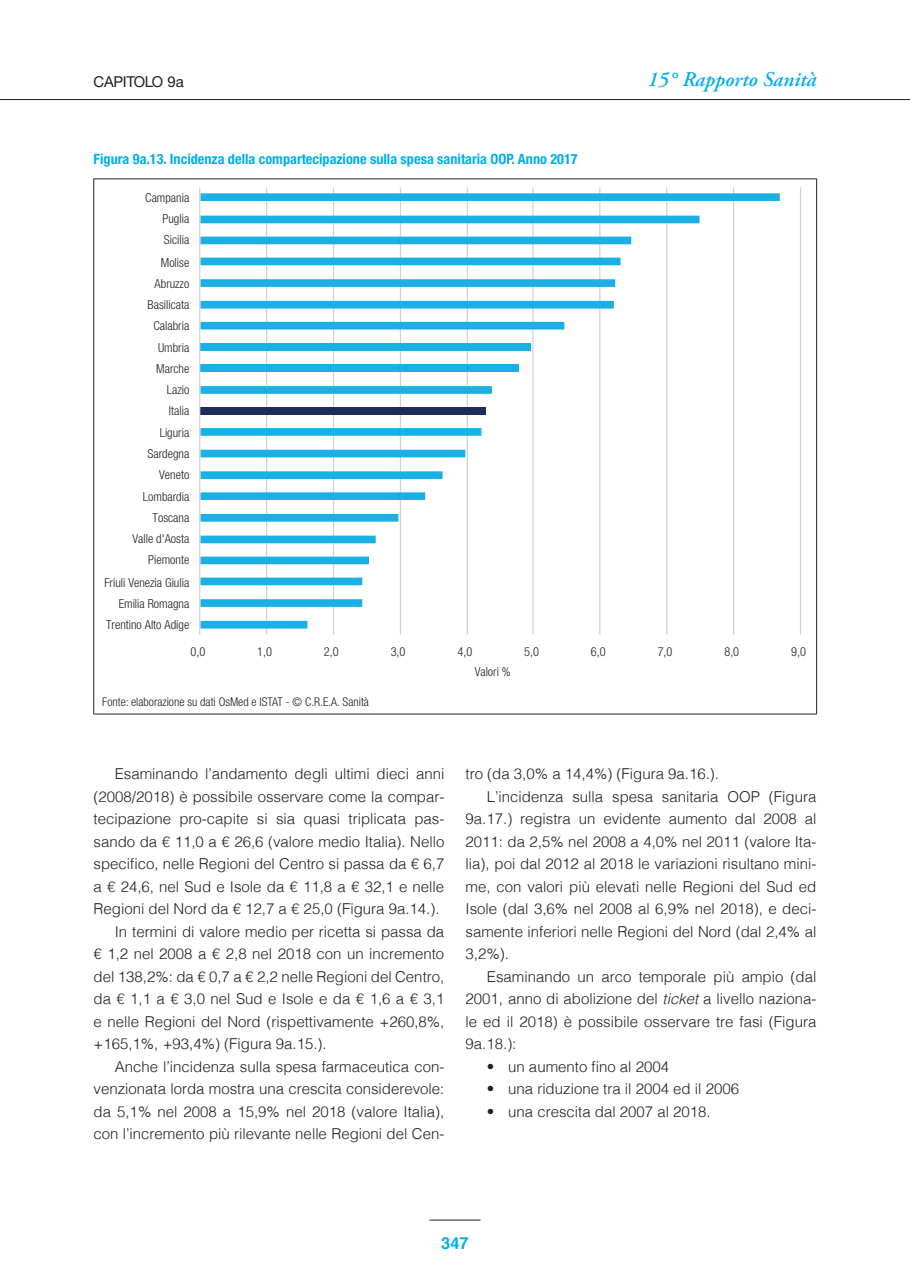
<style>
.page{position:relative;width:910px;height:1280px;background:#fff}
.page>*{position:absolute;margin:0;border:0;box-sizing:border-box;transform-origin:0 0}
.t1{font:italic 600 21px "Adobe Garamond Pro";color:#00aeef}
.t2{font:700 16.5px "Helvetica";color:#00aeef}
.t3{font:300 15px "Helvetica";color:#231f20}
.t4{font:15px "Helvetica Neue";letter-spacing:-.025em;color:#231f20}
.t5{font:700 condensed 14.25px "Helvetica Neue";color:#00aeef}
.t6{font:300 condensed 12.45px "Helvetica Neue";color:#231f20}
.t7{font:300 condensed 12px "Helvetica Neue";color:#231f20}
.s1{font-style:italic}
</style>
<div class="page">
<hr style="left:0;top:99px;width:910px;height:1px;background:#231f20">
<hr style="left:429px;top:1220px;width:51px;height:1px;background:#231f20">
<hr style="left:94px;top:179px;width:723px;height:1px;background:#231f20">
<hr style="left:93px;top:179px;width:1px;height:535px;background:#231f20">
<hr style="left:816px;top:179px;width:1px;height:535px;background:#231f20">
<hr style="left:94px;top:714px;width:723px;height:1px;background:#231f20">
<hr style="left:266px;top:187px;width:1px;height:447px;background:#d1d2d4">
<hr style="left:333px;top:187px;width:1px;height:447px;background:#d1d2d4">
<hr style="left:400px;top:187px;width:1px;height:447px;background:#d1d2d4">
<hr style="left:467px;top:187px;width:1px;height:447px;background:#d1d2d4">
<hr style="left:532px;top:187px;width:1px;height:447px;background:#d1d2d4">
<hr style="left:599px;top:187px;width:1px;height:447px;background:#d1d2d4">
<hr style="left:666px;top:187px;width:1px;height:447px;background:#d1d2d4">
<hr style="left:733px;top:187px;width:1px;height:447px;background:#d1d2d4">
<hr style="left:800px;top:187px;width:1px;height:447px;background:#d1d2d4">
<svg style="left:200px;top:193px;width:580px;height:435px"></svg>
<hr style="left:199px;top:187px;width:1px;height:447px;background:#d1d2d4">
<p class="t4" style="left:94px;top:73px;width:92px">CAPITOLO 9a</p>
<h1 class="t1" style="left:647px;top:67px;width:170px">15° Rapporto Sanità</h1>
<p class="t5" style="left:94px;top:150px;width:486px">Figura 9a.13. Incidenza della compartecipazione sulla spesa sanitaria OOP. Anno 2017</p>
<p class="t6" style="left:145px;top:191px;width:46px">Campania</p>
<p class="t6" style="left:162px;top:212px;width:28px">Puglia</p>
<p class="t6" style="left:164px;top:233px;width:27px">Sicilia</p>
<p class="t6" style="left:161px;top:255px;width:30px">Molise</p>
<p class="t6" style="left:155px;top:276px;width:36px">Abruzzo</p>
<p class="t6" style="left:148px;top:297px;width:43px">Basilicata</p>
<p class="t6" style="left:154px;top:318px;width:37px">Calabria</p>
<p class="t6" style="left:158px;top:340px;width:33px">Umbria</p>
<p class="t6" style="left:156px;top:361px;width:35px">Marche</p>
<p class="t6" style="left:167px;top:382px;width:24px">Lazio</p>
<p class="t6" style="left:169px;top:403px;width:22px">Italia</p>
<p class="t6" style="left:160px;top:426px;width:31px">Liguria</p>
<p class="t6" style="left:148px;top:447px;width:43px">Sardegna</p>
<p class="t6" style="left:159px;top:468px;width:32px">Veneto</p>
<p class="t6" style="left:143px;top:490px;width:48px">Lombardia</p>
<p class="t6" style="left:153px;top:511px;width:38px">Toscana</p>
<p class="t6" style="left:132px;top:532px;width:58px">Valle d'Aosta</p>
<p class="t6" style="left:148px;top:553px;width:43px">Piemonte</p>
<p class="t6" style="left:104px;top:575px;width:86px">Friuli Venezia Giulia</p>
<p class="t6" style="left:119px;top:596px;width:72px">Emilia Romagna</p>
<p class="t6" style="left:106px;top:617px;width:85px">Trentino Alto Adige</p>
<p class="t6" style="left:190px;top:645px;width:16px">0,0</p>
<p class="t6" style="left:257px;top:645px;width:16px">1,0</p>
<p class="t6" style="left:324px;top:645px;width:16px">2,0</p>
<p class="t6" style="left:391px;top:645px;width:16px">3,0</p>
<p class="t6" style="left:457px;top:645px;width:16px">4,0</p>
<p class="t6" style="left:524px;top:645px;width:16px">5,0</p>
<p class="t6" style="left:591px;top:645px;width:16px">6,0</p>
<p class="t6" style="left:658px;top:645px;width:16px">7,0</p>
<p class="t6" style="left:724px;top:645px;width:16px">8,0</p>
<p class="t6" style="left:791px;top:645px;width:16px">9,0</p>
<p class="t7" style="left:102px;top:694px;width:268px">Fonte: elaborazione su dati OsMed e ISTAT - © C.R.E.A. Sanità</p>
<p class="t6" style="left:475px;top:664px;width:38px">Valori %</p>
<p class="t3" style="left:115px;top:761px;width:331px">Esaminando l’andamento degli ultimi dieci anni</p>
<p class="t3" style="left:94px;top:784px;width:352px">(2008/2018) è possibile osservare come la compar-</p>
<p class="t3" style="left:94px;top:806px;width:352px">tecipazione pro-capite si sia quasi triplicata pas-</p>
<p class="t3" style="left:94px;top:829px;width:352px">sando da € 11,0 a € 26,6 (valore medio Italia). Nello</p>
<p class="t3" style="left:94px;top:851px;width:352px">specifico, nelle Regioni del Centro si passa da € 6,7</p>
<p class="t3" style="left:94px;top:874px;width:352px">a € 24,6, nel Sud e Isole da € 11,8 a € 32,1 e nelle</p>
<p class="t3" style="left:94px;top:896px;width:347px">Regioni del Nord da € 12,7 a € 25,0 (Figura 9a.14.).</p>
<p class="t3" style="left:115px;top:919px;width:331px">In termini di valore medio per ricetta si passa da</p>
<p class="t3" style="left:94px;top:941px;width:352px">€ 1,2 nel 2008 a € 2,8 nel 2018 con un incremento</p>
<p class="t3" style="left:94px;top:964px;width:352px">del 138,2%: da € 0,7 a € 2,2 nelle Regioni del Centro,</p>
<p class="t3" style="left:94px;top:986px;width:352px">da € 1,1 a € 3,0 nel Sud e Isole e da € 1,6 a € 3,1</p>
<p class="t3" style="left:94px;top:1009px;width:352px">e nelle Regioni del Nord (rispettivamente +260,8%,</p>
<p class="t3" style="left:94px;top:1031px;width:235px">+165,1%, +93,4%) (Figura 9a.15.).</p>
<p class="t3" style="left:115px;top:1054px;width:331px">Anche l’incidenza sulla spesa farmaceutica con-</p>
<p class="t3" style="left:94px;top:1076px;width:352px">venzionata lorda mostra una crescita considerevole:</p>
<p class="t3" style="left:94px;top:1099px;width:352px">da 5,1% nel 2008 a 15,9% nel 2018 (valore Italia),</p>
<p class="t3" style="left:94px;top:1121px;width:352px">con l’incremento più rilevante nelle Regioni del Cen-</p>
<p class="t3" style="left:466px;top:761px;width:255px">tro (da 3,0% a 14,4%) (Figura 9a.16.).</p>
<p class="t3" style="left:487px;top:784px;width:331px">L’incidenza sulla spesa sanitaria OOP (Figura</p>
<p class="t3" style="left:466px;top:806px;width:352px">9a.17.) registra un evidente aumento dal 2008 al</p>
<p class="t3" style="left:466px;top:829px;width:352px">2011: da 2,5% nel 2008 a 4,0% nel 2011 (valore Ita-</p>
<p class="t3" style="left:466px;top:851px;width:352px">lia), poi dal 2012 al 2018 le variazioni risultano mini-</p>
<p class="t3" style="left:466px;top:874px;width:352px">me, con valori più elevati nelle Regioni del Sud ed</p>
<p class="t3" style="left:466px;top:896px;width:352px">Isole (dal 3,6% nel 2008 al 6,9% nel 2018), e deci-</p>
<p class="t3" style="left:466px;top:919px;width:352px">samente inferiori nelle Regioni del Nord (dal 2,4% al</p>
<p class="t3" style="left:466px;top:941px;width:45px">3,2%).</p>
<p class="t3" style="left:487px;top:964px;width:331px">Esaminando un arco temporale più ampio (dal</p>
<p class="t3" style="left:466px;top:986px;width:352px">2001, anno di abolizione del <span class="s1">ticket</span> a livello naziona-</p>
<p class="t3" style="left:466px;top:1009px;width:352px">le ed il 2018) è possibile osservare tre fasi (Figura</p>
<p class="t3" style="left:466px;top:1031px;width:52px">9a.18.):</p>
<p class="t3" style="left:487px;top:1054px;width:184px">• un aumento fino al 2004</p>
<p class="t3" style="left:487px;top:1076px;width:254px">• una riduzione tra il 2004 ed il 2006</p>
<p class="t3" style="left:487px;top:1099px;width:225px">• una crescita dal 2007 al 2018.</p>
<p class="t2" style="left:441px;top:1229px;width:29px">347</p>
</div>
